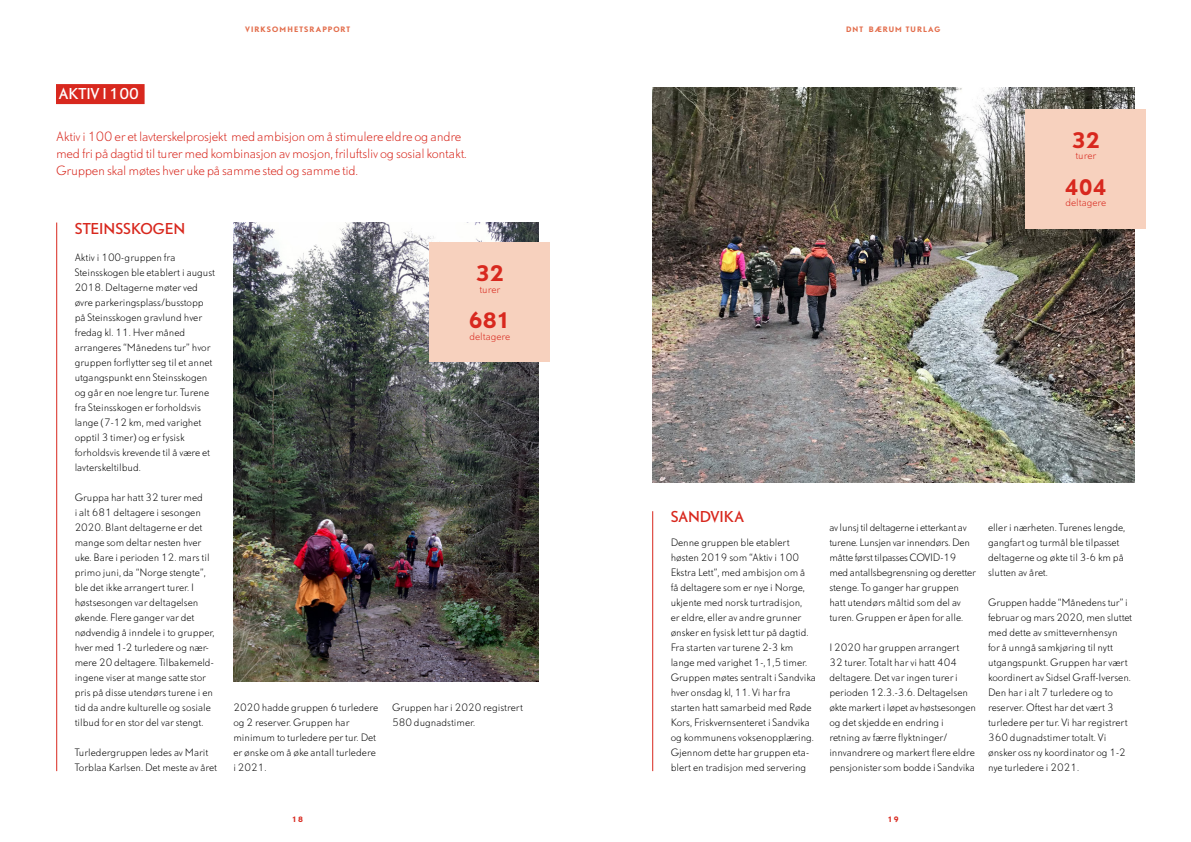
<style>
.page{position:relative;width:1191px;height:842px;background:#fff}
.page>*{position:absolute;margin:0;border:0;box-sizing:border-box;transform-origin:0 0}
._3_Tittel{font:700 20px "DTL Nobel TOT";color:#d8281e}
._5_Tittel_overlay{font:14px "DTL Nobel TOT";color:#d8281e}
._5_Tittel_overlay-2{font:14px "DTL Nobel TOT";letter-spacing:-.005em;color:#fff}
._9_Ingress{font:300 12px/17px "DTL Nobel TOT";letter-spacing:-.02em;color:#d8281e}
._1_Brødtekst{font:300 9.5px/15px "DTL Nobel TOT";color:#000}
._1_Brødtekst-2{font:300 9.5px/15px "DTL Nobel TOT";letter-spacing:-.02em;color:#000}
._1_Brødtekst-3{font:300 9.5px "DTL Nobel TOT";letter-spacing:-.005em;color:#d8281e}
.t1{font:700 7px "DTL Nobel TOT";letter-spacing:.15em;color:#e36e4d}
.t2{font:700 7px "DTL Nobel TOT";color:#d8281e}
</style>
<div class="page">
<img style="left:233px;top:223px;width:306px;height:459px">
<img style="left:652px;top:88px;width:482px;height:394px">
<div style="left:430px;top:243px;width:120px;height:119px;background:#f7d1be"></div>
<div style="left:1025px;top:109px;width:121px;height:120px;background:#f7d1be"></div>
<div style="left:56px;top:84px;width:89px;height:20px;background:#d8281e"></div>
<hr style="left:56px;top:223px;width:1px;height:548px;background:#d8281e">
<hr style="left:652px;top:511px;width:1px;height:260px;background:#d8281e">
<p class="t1" style="left:245px;top:24px;width:106px">VIRKSOMHETSRAPPORT</p>
<p class="t1" style="left:846px;top:24px;width:96px">DNT BÆRUM TURLAG</p>
<p class="_5_Tittel_overlay-2" style="left:59px;top:84px;width:82px">AKTIV I 100</p>
<p class="_9_Ingress" style="left:56px;top:128px;width:412px">Aktiv i 100 er et lavterskelprosjekt med ambisjon om å stimulere eldre og andre med fri på dagtid til turer med kombinasjon av mosjon, friluftsliv og sosial kontakt.<br>Gruppen skal møtes hver uke på samme sted og samme tid.</p>
<p class="_5_Tittel_overlay" style="left:75px;top:219px;width:112px">STEINSSKOGEN</p>
<p class="_1_Brødtekst" style="left:75px;top:250px;width:142px">Aktiv i 100-gruppen fra<br>Steinsskogen ble etablert i august<br>2018. Deltagerne møter ved øvre parkeringsplass/busstopp på Steinsskogen gravlund hver fredag kl. 11. Hver måned arrangeres “Månedens tur” hvor gruppen forflytter seg til et annet utgangspunkt enn Steinsskogen og går en noe lengre tur. Turene fra Steinsskogen er forholdsvis lange (7-12 km, med varighet opptil 3 timer) og er fysisk forholdsvis krevende til å være et lavterskeltilbud.</p>
<p class="_1_Brødtekst" style="left:75px;top:490px;width:141px">Gruppa har hatt 32 turer med<br>i alt 681 deltagere i sesongen<br>2020. Blant deltagerne er det mange som deltar nesten hver uke. Bare i perioden 12. mars til primo juni, da “Norge stengte”, ble det ikke arrangert turer. I høstsesongen var deltagelsen økende. Flere ganger var det nødvendig å inndele i to grupper, hver med 1-2 turledere og nær&shy;mere 20 deltagere. Tilbakemeld&shy;ingene viser at mange satte stor pris på disse utendørs turene i en tid da andre kulturelle og sosiale tilbud for en stor del var stengt.</p>
<p class="_1_Brødtekst" style="left:75px;top:745px;width:144px">Turledergruppen ledes av Marit<br>Torblaa Karlsen. Det meste av året</p>
<p class="_3_Tittel" style="left:476px;top:259px;width:29px">32</p>
<p class="_1_Brødtekst-3" style="left:479px;top:283px;width:22px">turer</p>
<p class="_3_Tittel" style="left:469px;top:306px;width:43px">681</p>
<p class="_1_Brødtekst-3" style="left:469px;top:330px;width:42px">deltagere</p>
<p class="_1_Brødtekst" style="left:233px;top:700px;width:146px">2020 hadde gruppen 6 turledere og 2 reserver. Gruppen har minimum to turledere per tur. Det er ønske om å øke antall turledere i 2021.</p>
<p class="_1_Brødtekst" style="left:392px;top:700px;width:132px">Gruppen har i 2020 registrert<br>580 dugnadstimer.</p>
<p class="_3_Tittel" style="left:1071px;top:126px;width:29px">32</p>
<p class="_1_Brødtekst-3" style="left:1075px;top:149px;width:22px">turer</p>
<p class="_3_Tittel" style="left:1064px;top:173px;width:43px">404</p>
<p class="_1_Brødtekst-3" style="left:1065px;top:196px;width:42px">deltagere</p>
<p class="_5_Tittel_overlay" style="left:670px;top:507px;width:75px">SANDVIKA</p>
<p class="_1_Brødtekst" style="left:670px;top:535px;width:147px">Denne gruppen ble etablert høsten 2019 som “Aktiv i 100<br>Ekstra Lett”, med ambisjon om å<br>få deltagere som er nye i Norge, ukjente med norsk turtradisjon,<br>er eldre, eller av andre grunner ønsker en fysisk lett tur på dagtid.<br>Fra starten var turene 2-3 km lange med varighet 1-,1,5 timer.<br>Gruppen møtes sentralt i Sandvika hver onsdag kl, 11. Vi har fra starten hatt samarbeid med Røde<br>Kors, Friskvernsenteret i Sandvika og kommunens voksenopplæring.<br>Gjennom dette har gruppen eta&shy;blert en tradisjon med servering</p>
<p class="_1_Brødtekst-2" style="left:829px;top:520px;width:148px">av lunsj til deltagerne i etterkant av turene. Lunsjen var innendørs. Den måtte først tilpasses COVID-19 med antallsbegrensning og deretter stenge. To ganger har gruppen hatt utendørs måltid som del av turen. Gruppen er åpen for alle.</p>
<p class="_1_Brødtekst" style="left:829px;top:640px;width:148px">I 2020 har gruppen arrangert<br>32 turer. Totalt har vi hatt 404 deltagere. Det var ingen turer i perioden 12.3.-3.6. Deltagelsen økte markert i løpet av høstsesongen og det skjedde en endring i retning av færre flyktninger/ innvandrere og markert flere eldre pensjonister som bodde i Sandvika</p>
<p class="_1_Brødtekst" style="left:988px;top:520px;width:139px">eller i nærheten. Turenes lengde, gangfart og turmål ble tilpasset deltagerne og økte til 3-6 km på slutten av året.</p>
<p class="_1_Brødtekst" style="left:988px;top:595px;width:146px">Gruppen hadde “Månedens tur” i februar og mars 2020, men sluttet med dette av smittevernhensyn<br>for å unngå samkjøring til nytt utgangspunkt. Gruppen har vært koordinert av Sidsel Graff-Iversen.<br>Den har i alt 7 turledere og to reserver. Oftest har det vært 3 turledere per tur. Vi har registrert<br>360 dugnadstimer totalt. Vi ønsker oss ny koordinator og 1-2 nye turledere i 2021.</p>
<p class="t2" style="left:292px;top:814px;width:12px">18</p>
<p class="t2" style="left:887px;top:814px;width:12px">19</p>
</div>
